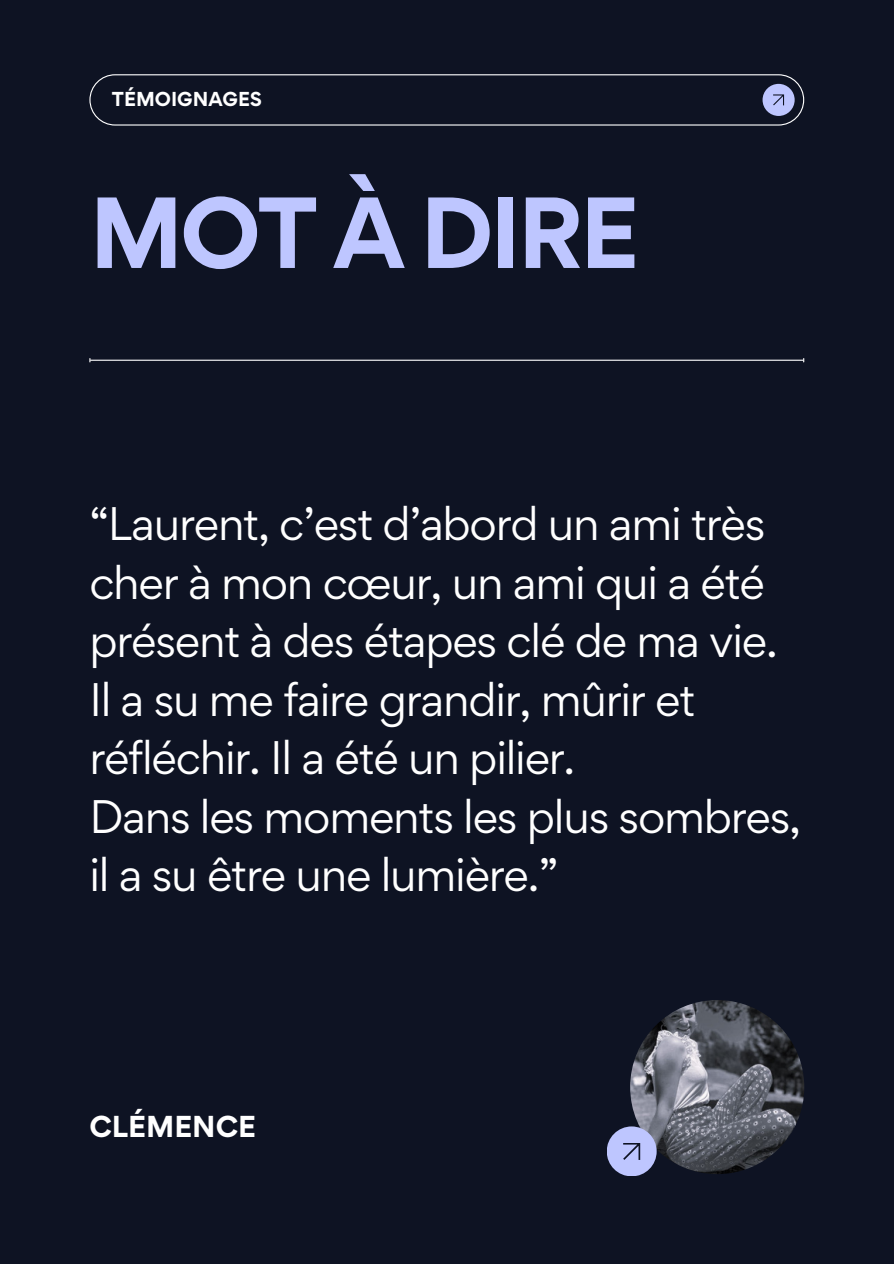
<style>
.page{position:relative;width:894px;height:1264px;background:#fff}
.page>*{position:absolute;margin:0;border:0;box-sizing:border-box;transform-origin:0 0}
.t1{font:700 90px "Gordita";letter-spacing:-.04em;color:#bec6ff}
.t2{font:42px/58.5px "Gordita";letter-spacing:-.03em;color:#fff}
.t3{font:700 27px "Gordita";color:#fff}
.t4{font:700 18px "Gordita";color:#fff}
</style>
<div class="page">
<div style="left:0;top:0;width:893px;height:1263px;background:#0e1323"></div>
<hr style="left:90px;top:359px;width:713px;height:2px;background:#fff">
<svg style="left:89px;top:74px;width:715px;height:52px"></svg>
<img style="left:630px;top:1000px;width:174px;height:174px;border-radius:50%">
<div style="left:606px;top:1126px;width:50px;height:50px;background:#bec6ff;border-radius:50%"></div>
<svg style="left:623px;top:1143px;width:17px;height:16px"></svg>
<h2 class="t4" style="left:112px;top:86px;width:151px">TÉMOIGNAGES</h2>
<p class="t1" style="left:89px;top:172px;width:551px">MOT À DIRE</p>
<p class="t2" style="left:89px;top:494px;width:690px">“Laurent, c’est d’abord un ami très cher à mon cœur, un ami qui a été présent à des étapes clé de ma vie.<br>Il a su me faire grandir, mûrir et réfléchir. Il a été un pilier.</p>
<p class="t2" style="left:89px;top:786px;width:713px">Dans les moments les plus sombres, il a su être une lumière.”</p>
<p class="t3" style="left:89px;top:1108px;width:168px">CLÉMENCE</p>
</div>
